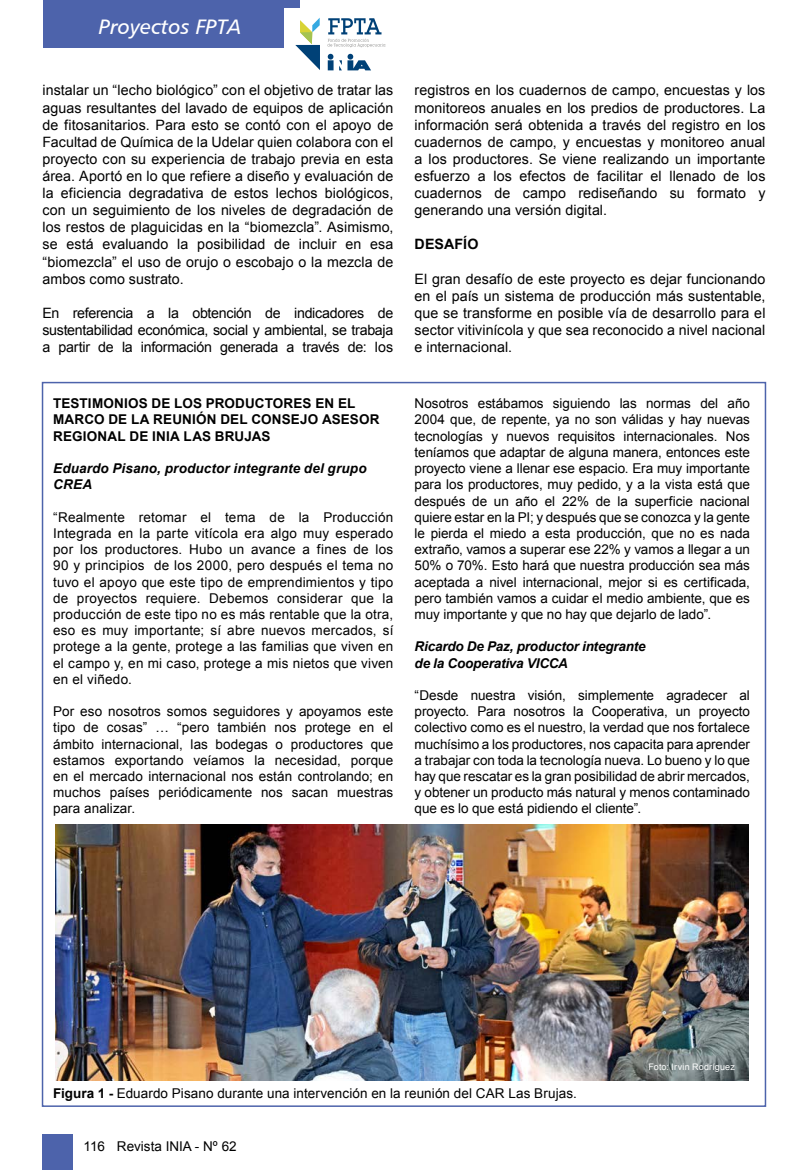
<style>
.page{position:relative;width:808px;height:1170px;background:#fff}
.page>*{position:absolute;margin:0;border:0;box-sizing:border-box;transform-origin:0 0}
.t1{font:21px "Humanist 777 BT Italic B";color:#fff}
.t2{font:14.25px/17.1px "Arial";letter-spacing:.005em;color:#000;text-align:justify}
.t3{font:700 14.25px "Arial";letter-spacing:.005em;color:#000}
.t4{font:13.5px/16.2px "Arial";letter-spacing:.005em;color:#000;text-align:justify}
.t5{font:700 13.5px/16.2px "Arial";letter-spacing:.01em;color:#000}
.t6{font:italic 700 13.5px/16.2px "Arial";letter-spacing:-.005em;color:#000}
.t7{font:italic 700 13.5px/16.2px "Arial";letter-spacing:.015em;color:#000}
.t8{font:9px "Arial";letter-spacing:.02em;color:#fff}
.s1{font-weight:700}
</style>
<div class="page">
<div style="left:43px;top:0;width:257px;height:47px;background:#4d63ab"></div>
<div style="left:43px;top:1134px;width:30px;height:35px;background:#4d63ab"></div>
<div style="left:285px;top:9px;width:111px;height:71px;background:#fff"></div>
<svg style="left:327px;top:18px;width:58px;height:29px"></svg>
<svg style="left:295px;top:18px;width:25px;height:52px"></svg>
<svg style="left:328px;top:54px;width:43px;height:16px"></svg>
<img style="left:55px;top:824px;width:693px;height:255px">
<h1 class="t1" style="left:99px;top:13px;width:144px">Proyectos FPTA</h1>
<p class="t2" style="left:43px;top:82px;width:352px">instalar un “lecho biológico” con el objetivo de tratar las aguas resultantes del lavado de equipos de aplicación de fitosanitarios. Para esto se contó con el apoyo de Facultad de Química de la Udelar quien colabora con el proyecto con su experiencia de trabajo previa en esta área. Aportó en lo que refiere a diseño y evaluación de la eficiencia degradativa de estos lechos biológicos, con un seguimiento de los niveles de degradación de los restos de plaguicidas en la “biomezcla”. Asimismo, se está evaluando la posibilidad de incluir en esa “biomezcla” el uso de orujo o escobajo o la mezcla de ambos como sustrato.</p>
<p class="t2" style="left:43px;top:304px;width:352px">En referencia a la obtención de indicadores de sustentabilidad económica, social y ambiental, se trabaja a partir de la información generada a través de: los</p>
<p class="t5" style="left:53px;top:396px;width:328px">TESTIMONIOS DE LOS PRODUCTORES EN EL<br>MARCO DE LA REUNIÓN DEL CONSEJO ASESOR<br>REGIONAL DE INIA LAS BRUJAS</p>
<p class="t7" style="left:53px;top:460px;width:315px">Eduardo Pisano, productor integrante del grupo<br>CREA</p>
<p class="t4" style="left:53px;top:509px;width:342px">“Realmente retomar el tema de la Producción Integrada en la parte vitícola era algo muy esperado por los productores. Hubo un avance a fines de los 90 y principios de los 2000, pero después el tema no tuvo el apoyo que este tipo de emprendimientos y tipo de proyectos requiere. Debemos considerar que la producción de este tipo no es más rentable que la otra, eso es muy importante; sí abre nuevos mercados, sí protege a la gente, protege a las familias que viven en el campo y, en mi caso, protege a mis nietos que viven en el viñedo.</p>
<p class="t4" style="left:53px;top:703px;width:342px">Por eso nosotros somos seguidores y apoyamos este tipo de cosas” … “pero también nos protege en el ámbito internacional, las bodegas o productores que estamos exportando veíamos la necesidad, porque en el mercado internacional nos están controlando; en muchos países periódicamente nos sacan muestras para analizar.</p>
<p class="t2" style="left:415px;top:82px;width:352px">registros en los cuadernos de campo, encuestas y los monitoreos anuales en los predios de productores. La información será obtenida a través del registro en los cuadernos de campo, y encuestas y monitoreo anual a los productores. Se viene realizando un importante esfuerzo a los efectos de facilitar el llenado de los cuadernos de campo rediseñando su formato y generando una versión digital.</p>
<p class="t3" style="left:415px;top:235px;width:65px">DESAFÍO</p>
<p class="t2" style="left:415px;top:270px;width:352px">El gran desafío de este proyecto es dejar funcionando en el país un sistema de producción más sustentable, que se transforme en posible vía de desarrollo para el sector vitivinícola y que sea reconocido a nivel nacional e internacional.</p>
<p class="t4" style="left:415px;top:395px;width:337px">Nosotros estábamos siguiendo las normas del año 2004 que, de repente, ya no son válidas y hay nuevas tecnologías y nuevos requisitos internacionales. Nos teníamos que adaptar de alguna manera, entonces este proyecto viene a llenar ese espacio. Era muy importante para los productores, muy pedido, y a la vista está que después de un año el 22% de la superficie nacional quiere estar en la PI; y después que se conozca y la gente le pierda el miedo a esta producción, que no es nada extraño, vamos a superar ese 22% y vamos a llegar a un 50% o 70%. Esto hará que nuestra producción sea más aceptada a nivel internacional, mejor si es certificada, pero también vamos a cuidar el medio ambiente, que es muy importante y que no hay que dejarlo de lado”.</p>
<p class="t6" style="left:415px;top:639px;width:233px">Ricardo De Paz, productor integrante de la Cooperativa VICCA</p>
<p class="t4" style="left:415px;top:687px;width:337px">“Desde nuestra visión, simplemente agradecer al proyecto. Para nosotros la Cooperativa, un proyecto colectivo como es el nuestro, la verdad que nos fortalece muchísimo a los productores, nos capacita para aprender a trabajar con toda la tecnología nueva. Lo bueno y lo que hay que rescatar es la gran posibilidad de abrir mercados, y obtener un producto más natural y menos contaminado que es lo que está pidiendo el cliente”.</p>
<p class="t8" style="left:648px;top:1061px;width:88px">Foto: Irvin Rodríguez</p>
<p class="t4" style="left:53px;top:1084px;width:525px"><span class="s1">Figura 1 -</span> Eduardo Pisano durante una intervención en la reunión del CAR Las Brujas.</p>
<p class="t4" style="left:84px;top:1138px;width:155px">116 Revista INIA - Nº 62</p>
</div>
